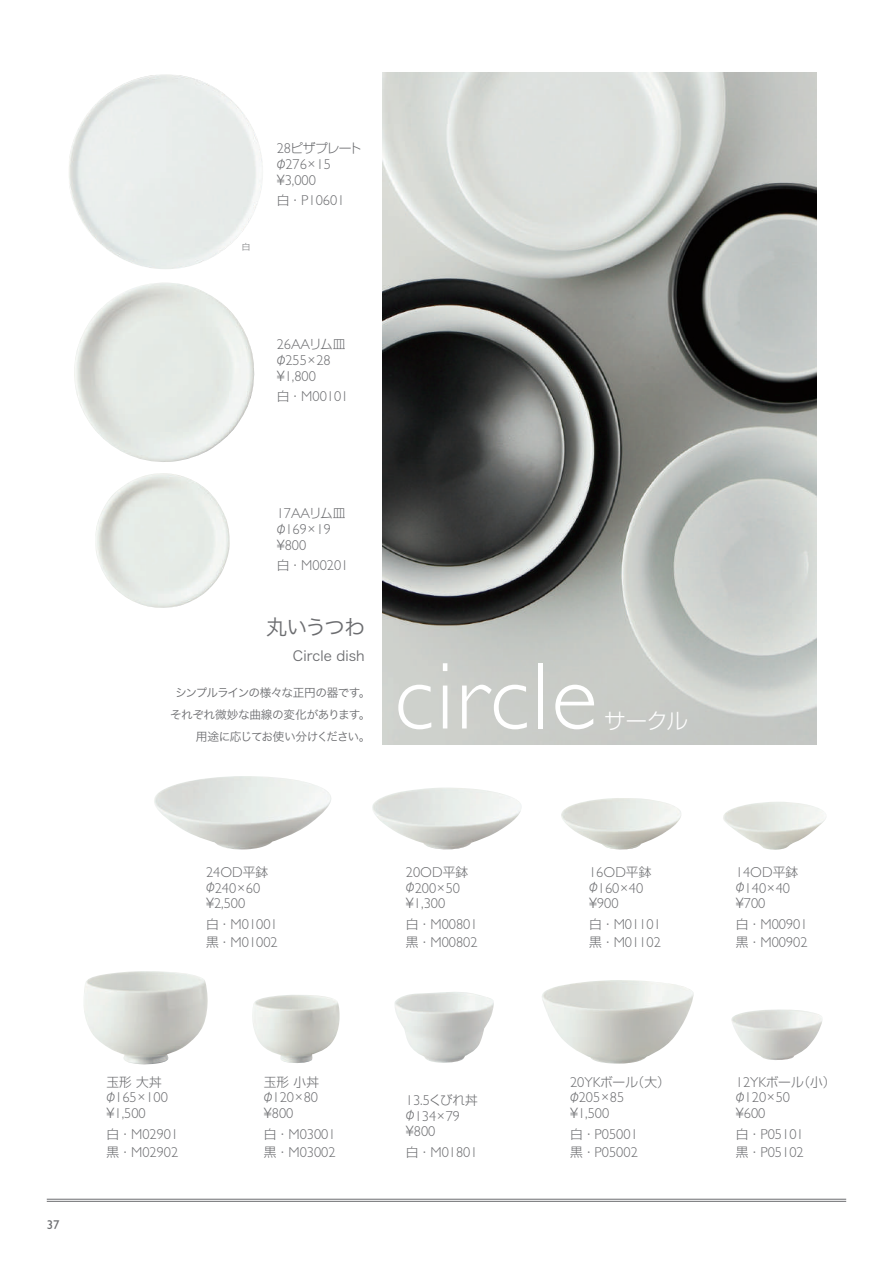
<style>
.page{position:relative;width:893px;height:1263px;background:#fff}
.page>*{position:absolute;margin:0;border:0;box-sizing:border-box;transform-origin:0 0}
.t1{font:300 95.7px "Gill Sans";letter-spacing:.02em;color:#fff}
.t2{font:21.3px "Hira Kaku Pro W3 90 pv RKSJ H";letter-spacing:-.08em;color:#6c6d70}
.t3{font:21.3px "Shin Go Pro Light 90 pv RKSJ H";color:#fff}
.t4{font:300 14.4px/15.9px "Gill Sans";color:#6c6d70}
.t5{font:13.8px "Hira Kaku Pro W3 90 pv RKSJ H";color:#6c6d70}
.t6{font:12.75px "Shin Go Pro Light 90 pv RKSJ H";letter-spacing:-.03em;color:#6c6d70}
.t7{font:12.75px "Gill Sans";color:#6c6d70}
.t8{font:11.7px/22.4px "Hira Kaku Pro W3 90 pv RKSJ H";letter-spacing:-.045em;color:#6c6d70;text-align:right}
.t9{font:8.55px "Shin Go Pro Light 90 pv RKSJ H";color:#6c6d70}
.s1{font-family:"Gill Sans";font-weight:300;font-size:14.4px}
.s2{font-family:"Gothic MB101 Pro Light 90 pv RKSJ H";font-weight:400;font-size:12.75px}
.s3{font-family:"Shin Go Pro Light 90 pv RKSJ H";font-weight:400;font-size:12.75px}
</style>
<div class="page">
<img style="left:383px;top:72px;width:433px;height:672px">
<img style="left:154px;top:776px;width:177px;height:74px">
<img style="left:372px;top:788px;width:150px;height:62px">
<img style="left:561px;top:798px;width:120px;height:52px">
<img style="left:542px;top:980px;width:152px;height:83px">
<img style="left:84px;top:971px;width:124px;height:94px">
<img style="left:252px;top:995px;width:88px;height:68px">
<img style="left:723px;top:802px;width:103px;height:48px">
<img style="left:74px;top:282px;width:181px;height:180px">
<img style="left:95px;top:473px;width:135px;height:135px">
<img style="left:394px;top:992px;width:100px;height:71px">
<img style="left:731px;top:1009px;width:91px;height:51px">
<img style="left:68px;top:74px;width:195px;height:195px;border-radius:50%">
<hr style="left:47px;top:1199px;width:799px;height:1px;background:#6c6d70">
<hr style="left:47px;top:1201px;width:799px;height:1px;background:#6c6d70">
<p class="t9" style="left:242px;top:243px;width:10px">白</p>
<p class="t6" style="left:277px;top:144px;width:86px"><span class="s1">28</span>ピザプレート</p>
<p class="t4" style="left:275px;top:158px;width:58px"><span class="s2">φ</span>276×15 ¥3,000</p>
<p class="t4" style="left:277px;top:194px;width:69px"><span class="s3">白 ・</span>P10601</p>
<p class="t4" style="left:275px;top:338px;width:72px">26AA<span class="s3">リム皿</span><span class="s2">φ</span>255×28 ¥1,800</p>
<p class="t4" style="left:277px;top:390px;width:73px"><span class="s3">白 ・</span>M00101</p>
<p class="t4" style="left:275px;top:507px;width:72px">17AA<span class="s3">リム皿</span><span class="s2">φ</span>169×19 ¥800</p>
<p class="t4" style="left:277px;top:559px;width:73px"><span class="s3">白 ・</span>M00201</p>
<h2 class="t2" style="left:266px;top:619px;width:101px">丸いうつわ</h2>
<p class="t5" style="left:293px;top:651px;width:73px">Circle dish</p>
<p class="t8" style="left:170px;top:682px;width:202px">シンプルラインの様々な正円の器です。それぞれ微妙な曲線の変化があります。用途に応じてお使い分けください。</p>
<h1 class="t1" style="left:394px;top:663px;width:205px">circle</h1>
<h2 class="t3" style="left:604px;top:713px;width:85px">サークル</h2>
<p class="t4" style="left:204px;top:865px;width:66px">24OD<span class="s3">平鉢</span><span class="s2">φ</span>240×60 ¥2,500</p>
<p class="t4" style="left:206px;top:916px;width:73px;line-height:18px"><span class="s3">白 ・</span>M01001<span class="s3">黒 ・</span>M01002</p>
<p class="t4" style="left:404px;top:865px;width:66px">20OD<span class="s3">平鉢</span><span class="s2">φ</span>200×50 ¥1,300</p>
<p class="t4" style="left:406px;top:916px;width:73px;line-height:18px"><span class="s3">白 ・</span>M00801<span class="s3">黒 ・</span>M00802</p>
<p class="t4" style="left:587px;top:865px;width:66px">16OD<span class="s3">平鉢</span><span class="s2">φ</span>160×40 ¥900</p>
<p class="t4" style="left:589px;top:916px;width:73px;line-height:18px"><span class="s3">白 ・</span>M01101<span class="s3">黒 ・</span>M01102</p>
<p class="t4" style="left:734px;top:865px;width:66px">14OD<span class="s3">平鉢</span><span class="s2">φ</span>140×40 ¥700</p>
<p class="t4" style="left:736px;top:916px;width:73px;line-height:18px"><span class="s3">白 ・</span>M00901<span class="s3">黒 ・</span>M00902</p>
<p class="t7" style="left:47px;top:1220px;width:14px">37</p>
<p class="t6" style="left:107px;top:1077px;width:57px">玉形 大丼</p>
<p class="t4" style="left:105px;top:1091px;width:65px"><span class="s2">φ</span>165×100 ¥1,500</p>
<p class="t4" style="left:107px;top:1126px;width:73px;line-height:18px"><span class="s3">白 ・</span>M02901<span class="s3">黒 ・</span>M02902</p>
<p class="t6" style="left:264px;top:1077px;width:57px">玉形 小丼</p>
<p class="t4" style="left:262px;top:1091px;width:58px"><span class="s2">φ</span>120×80 ¥800</p>
<p class="t4" style="left:264px;top:1126px;width:73px;line-height:18px"><span class="s3">白 ・</span>M03001<span class="s3">黒 ・</span>M03002</p>
<p class="t4" style="left:404px;top:1093px;width:75px">13.5<span class="s3">くびれ丼</span><span class="s2">φ</span>134×79 ¥800</p>
<p class="t4" style="left:406px;top:1145px;width:73px"><span class="s3">白 ・</span>M01801</p>
<p class="t6" style="left:570px;top:1077px;width:101px"><span class="s1">20YK</span>ボール（大）</p>
<p class="t4" style="left:568px;top:1091px;width:58px"><span class="s2">φ</span>205×85 ¥1,500</p>
<p class="t4" style="left:570px;top:1126px;width:69px;line-height:18px"><span class="s3">白 ・</span>P05001<span class="s3">黒 ・</span>P05002</p>
<p class="t6" style="left:736px;top:1077px;width:101px"><span class="s1">12YK</span>ボール（小）</p>
<p class="t4" style="left:734px;top:1091px;width:58px"><span class="s2">φ</span>120×50 ¥600</p>
<p class="t4" style="left:736px;top:1126px;width:69px;line-height:18px"><span class="s3">白 ・</span>P05101<span class="s3">黒 ・</span>P05102</p>
</div>
